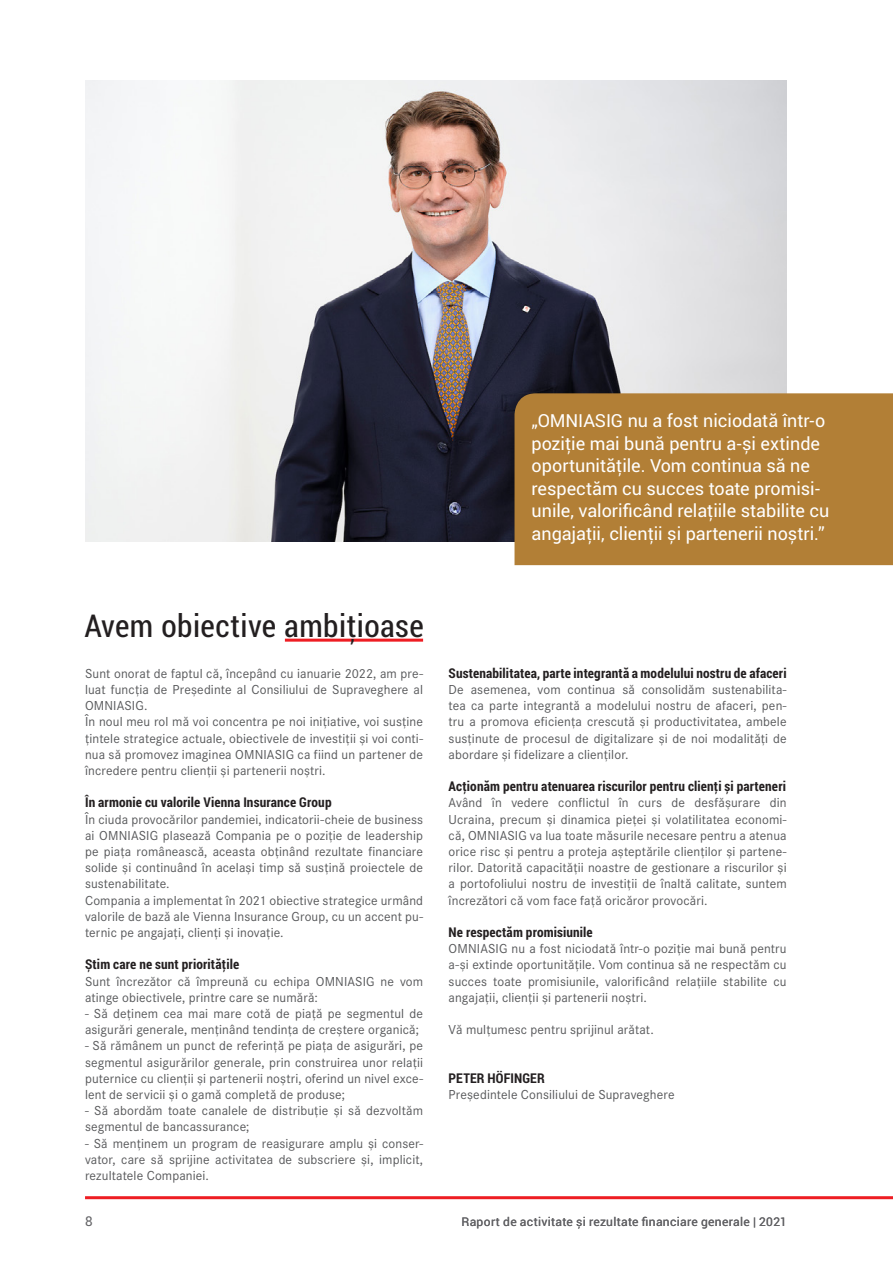
<style>
.page{position:relative;width:893px;height:1263px;background:#fff}
.page>*{position:absolute;margin:0;border:0;box-sizing:border-box;transform-origin:0 0}
.t1{font:31.5px "Roboto Condensed";letter-spacing:.015em;color:#231f20}
.t2{font:18px/22.5px "Roboto";color:#fff}
.t3{font:13.5px/16.2px "Corporate S";letter-spacing:.01em;color:#57585a;text-align:justify}
.t4{font:700 13.5px "Roboto Condensed";letter-spacing:.01em;color:#231f20}
.t5{font:13.5px "Roboto";color:#636366}
.t6{font:12px "Roboto";letter-spacing:.025em;color:#636366}
</style>
<div class="page">
<img style="left:85px;top:80px;width:702px;height:461px">
<hr style="left:285px;top:639px;width:138px;height:3px;background:#ee1d23">
<div style="left:514px;top:393px;width:379px;height:172px;background:#b27f36"></div>
<hr style="left:85px;top:1196px;width:808px;height:3px;background:#ee1d23">
<p class="t2" style="left:531px;top:409px;width:299px">„OMNIASIG nu a fost niciodată într-o poziție mai bună pentru a-și extinde oportunitățile. Vom continua să ne respectăm cu succes toate promisi&shy;unile, valorificând relațiile stabilite cu angajații, clienții și partenerii noștri.”</p>
<p class="t1" style="left:84px;top:604px;width:341px">Avem obiective ambițioase</p>
<p class="t3" style="left:85px;top:665px;width:340px">Sunt onorat de faptul că, începând cu ianuarie 2022, am pre&shy;luat funcția de Președinte al Consiliului de Supraveghere al OMNIASIG.</p>
<p class="t3" style="left:85px;top:714px;width:340px">În noul meu rol mă voi concentra pe noi inițiative, voi susține țintele strategice actuale, obiectivele de investiții și voi conti&shy;nua să promovez imaginea OMNIASIG ca fiind un partener de încredere pentru clienții și partenerii noștri.</p>
<p class="t4" style="left:85px;top:793px;width:248px">În armonie cu valorile Vienna Insurance Group</p>
<p class="t3" style="left:85px;top:811px;width:340px">În ciuda provocărilor pandemiei, indicatorii-cheie de business ai OMNIASIG plasează Compania pe o poziție de leadership pe piața românească, aceasta obținând rezultate financiare solide și continuând în același timp să susțină proiectele de sustenabilitate.</p>
<p class="t3" style="left:85px;top:892px;width:340px">Compania a implementat în 2021 obiective strategice urmând valorile de bază ale Vienna Insurance Group, cu un accent pu&shy;ternic pe angajați, clienți și inovație.</p>
<p class="t4" style="left:85px;top:955px;width:156px">Știm care ne sunt prioritățile</p>
<p class="t3" style="left:85px;top:973px;width:340px">Sunt încrezător că împreună cu echipa OMNIASIG ne vom atinge obiectivele, printre care se numără:</p>
<p class="t3" style="left:85px;top:1005px;width:339px">- Să deținem cea mai mare cotă de piață pe segmentul de asigurări generale, menținând tendința de creștere organică;</p>
<p class="t3" style="left:85px;top:1038px;width:340px">- Să rămânem un punct de referință pe piața de asigurări, pe segmentul asigurărilor generale, prin construirea unor relații puternice cu clienții și partenerii noștri, oferind un nivel exce&shy;lent de servicii și o gamă completă de produse;</p>
<p class="t3" style="left:85px;top:1103px;width:340px">- Să abordăm toate canalele de distribuție și să dezvoltăm segmentul de bancassurance;</p>
<p class="t3" style="left:85px;top:1135px;width:340px">- Să menținem un program de reasigurare amplu și conser&shy;vator, care să sprijine activitatea de subscriere și, implicit, rezultatele Companiei.</p>
<p class="t4" style="left:449px;top:663px;width:340px">Sustenabilitatea, parte integrantă a modelului nostru de afaceri</p>
<p class="t3" style="left:449px;top:681px;width:340px">De asemenea, vom continua să consolidăm sustenabilita&shy;tea ca parte integrantă a modelului nostru de afaceri, pen&shy;tru a promova eficiența crescută și productivitatea, ambele susținute de procesul de digitalizare și de noi modalități de abordare și fidelizare a clienților.</p>
<p class="t4" style="left:449px;top:777px;width:339px">Acționăm pentru atenuarea riscurilor pentru clienți și parteneri</p>
<p class="t3" style="left:449px;top:795px;width:340px">Având în vedere conflictul în curs de desfășurare din Ucraina, precum și dinamica pieței și volatilitatea economi&shy;că, OMNIASIG va lua toate măsurile necesare pentru a atenua orice risc și pentru a proteja așteptările clienților și partene&shy;rilor. Datorită capacității noastre de gestionare a riscurilor și a portofoliului nostru de investiții de înaltă calitate, suntem încrezători că vom face față oricăror provocări.</p>
<p class="t4" style="left:449px;top:923px;width:146px">Ne respectăm promisiunile</p>
<p class="t3" style="left:449px;top:941px;width:340px">OMNIASIG nu a fost niciodată într-o poziție mai bună pentru a-și extinde oportunitățile. Vom continua să ne respectăm cu succes toate promisiunile, valorificând relațiile stabilite cu angajații, clienții și partenerii noștri.</p>
<p class="t3" style="left:449px;top:1022px;width:207px">Vă mulțumesc pentru sprijinul arătat.</p>
<p class="t4" style="left:449px;top:1068px;width:98px">PETER HÖFINGER</p>
<p class="t3" style="left:449px;top:1086px;width:227px">Președintele Consiliului de Supraveghere</p>
<p class="t5" style="left:85px;top:1212px;width:9px">8</p>
<p class="t6" style="left:462px;top:1213px;width:327px">Raport de activitate și rezultate financiare generale | 2021</p>
</div>
